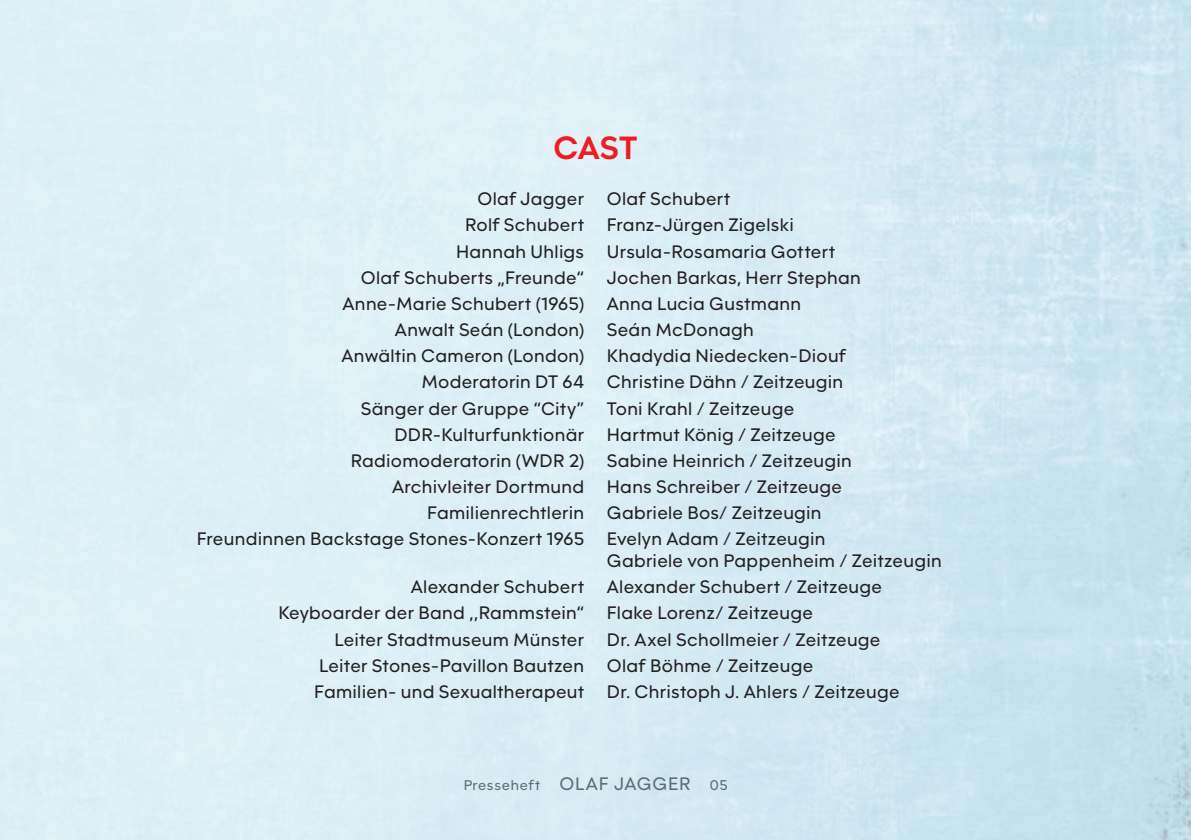
<style>
.page{position:relative;width:1191px;height:840px;background:#fff}
.page>*{position:absolute;margin:0;border:0;box-sizing:border-box;transform-origin:0 0}
.t1{font:700 32px "Olyford";color:#ee1d23}
.t2{font:500 18px/26.2px "Olyford";letter-spacing:.015em;color:#231f20;text-align:right}
.t3{font:500 14px "Olyford";letter-spacing:.05em;color:#737678}
.s1{font-size:18px}
</style>
<div class="page">
<img style="left:0;top:0;width:1px;height:839px">
<h1 class="t1" style="left:553px;top:127px;width:85px">CAST</h1>
<p class="t2" style="left:607px;top:186px;width:255px;text-align:left">Olaf Schubert<br>Franz-Jürgen Zigelski<br>Ursula-Rosamaria Gottert<br>Jochen Barkas, Herr Stephan<br>Anna Lucia Gustmann<br>Seán McDonagh<br>Khadydia Niedecken-Diouf<br>Christine Dähn / Zeitzeugin<br>Toni Krahl / Zeitzeuge<br>Hartmut König / Zeitzeuge<br>Sabine Heinrich / Zeitzeugin<br>Hans Schreiber / Zeitzeuge<br>Gabriele Bos/ Zeitzeugin<br>Evelyn Adam / Zeitzeugin</p>
<p class="t2" style="left:607px;top:547px;width:336px;text-align:left">Gabriele von Pappenheim / Zeitzeugin<br>Alexander Schubert / Zeitzeuge<br>Flake Lorenz/ Zeitzeuge<br>Dr. Axel Schollmeier / Zeitzeuge<br>Olaf Böhme / Zeitzeuge<br>Dr. Christoph J. Ahlers / Zeitzeuge</p>
<p class="t2" style="left:197px;top:186px;width:389px">Olaf Jagger<br>Rolf Schubert<br>Hannah Uhligs<br>Olaf Schuberts „Freunde“<br>Anne-Marie Schubert (1965)<br>Anwalt Seán (London)<br>Anwältin Cameron (London)<br>Moderatorin DT 64<br>Sänger der Gruppe “City”<br>DDR-Kulturfunktionär<br>Radiomoderatorin (WDR 2)<br>Archivleiter Dortmund<br>Familienrechtlerin<br>Freundinnen Backstage Stones-Konzert 1965</p>
<p class="t2" style="left:278px;top:573px;width:307px">Alexander Schubert<br>Keyboarder der Band ,,Rammstein“<br>Leiter Stadtmuseum Münster<br>Leiter Stones-Pavillon Bautzen<br>Familien- und Sexualtherapeut</p>
<p class="t3" style="left:463px;top:776px;width:229px">Presseheft <span class="s1">OLAF JAGGER</span></p>
<p class="t3" style="left:710px;top:776px;width:19px">05</p>
</div>
